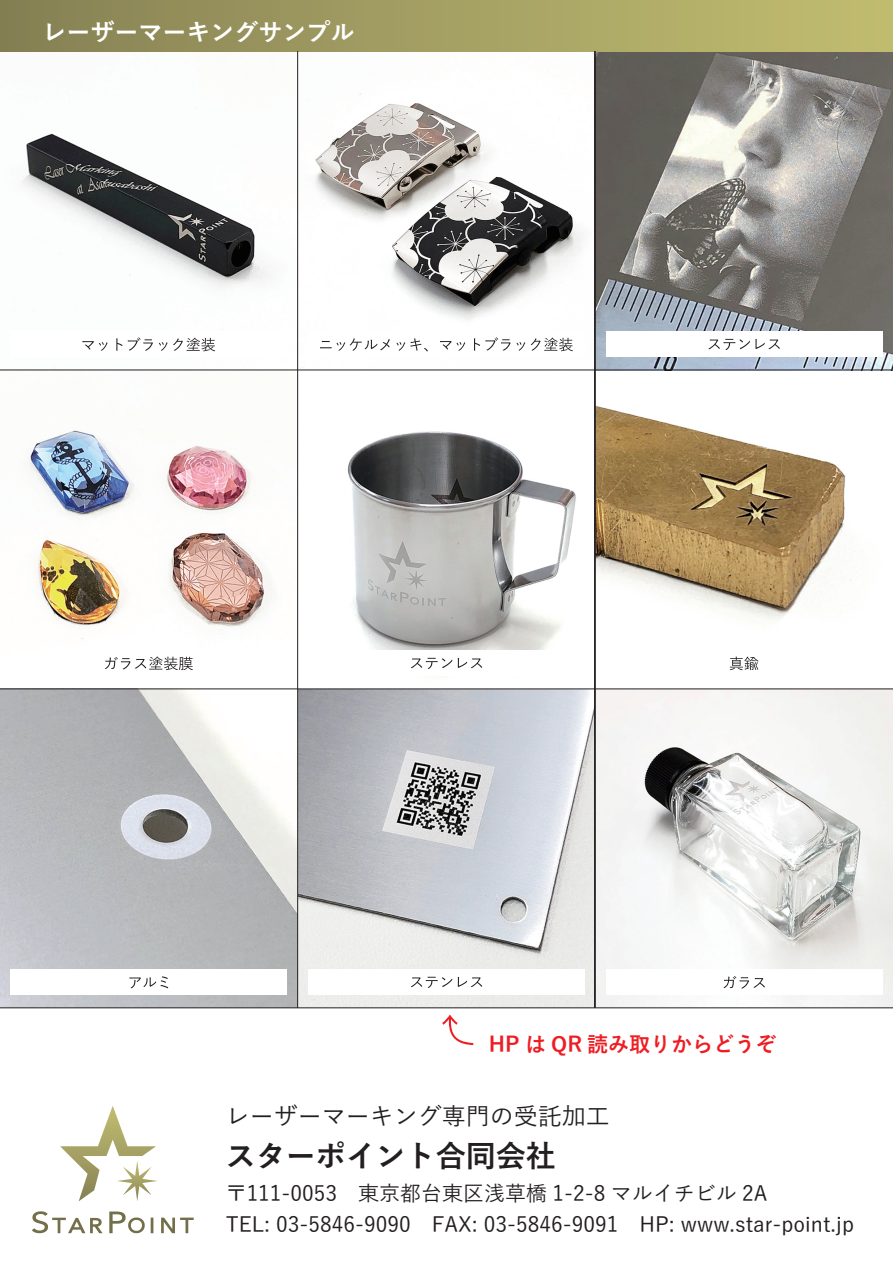
<style>
.page{position:relative;width:893px;height:1263px;background:#fff}
.page>*{position:absolute;margin:0;border:0;box-sizing:border-box;transform-origin:0 0}
.t1{font:700 30px "Yu Gothic";color:#231f20}
.t2{font:500 24px "Yu Gothic";color:#231f20}
.t3{font:700 24px "Yu Gothic";color:#fff}
.t4{font:500 21px/31.5px "Yu Gothic";color:#231f20}
.t5{font:700 21px "Yu Gothic";color:#ee1d23}
</style>
<div class="page">
<img style="left:0;top:51px;width:893px;height:956px">
<div style="left:606px;top:332px;width:276px;height:25px;background:#fff"></div>
<div style="left:308px;top:332px;width:277px;height:25px;background:#fff"></div>
<div style="left:11px;top:332px;width:276px;height:25px;background:#fff"></div>
<div style="left:606px;top:651px;width:276px;height:25px;background:#fff"></div>
<div style="left:308px;top:651px;width:277px;height:25px;background:#fff"></div>
<div style="left:11px;top:651px;width:276px;height:25px;background:#fff"></div>
<div style="left:606px;top:969px;width:276px;height:26px;background:#fff"></div>
<div style="left:308px;top:969px;width:277px;height:26px;background:#fff"></div>
<div style="left:11px;top:969px;width:276px;height:26px;background:#fff"></div>
<svg style="left:129px;top:976px;width:39px;height:12px"></svg>
<svg style="left:60px;top:1106px;width:97px;height:95px"></svg>
<svg style="left:32px;top:1211px;width:162px;height:22px"></svg>
<div style="left:0;top:0;width:893px;height:51px;background:linear-gradient(to right,#868155,#c2be70)"></div>
<svg style="left:442px;top:1014px;width:31px;height:31px"></svg>
<svg style="left:82px;top:341px;width:26px;height:10px"></svg>
<svg style="left:116px;top:338px;width:6px;height:13px"></svg>
<svg style="left:128px;top:337px;width:25px;height:14px"></svg>
<svg style="left:159px;top:338px;width:56px;height:13px"></svg>
<svg style="left:320px;top:338px;width:70px;height:13px"></svg>
<svg style="left:396px;top:338px;width:32px;height:13px"></svg>
<svg style="left:440px;top:341px;width:25px;height:10px"></svg>
<svg style="left:474px;top:337px;width:51px;height:14px"></svg>
<svg style="left:531px;top:338px;width:42px;height:13px"></svg>
<svg style="left:708px;top:339px;width:72px;height:11px"></svg>
<svg style="left:411px;top:658px;width:41px;height:11px"></svg>
<svg style="left:458px;top:658px;width:24px;height:10px"></svg>
<svg style="left:411px;top:977px;width:41px;height:11px"></svg>
<svg style="left:458px;top:977px;width:24px;height:10px"></svg>
<svg style="left:723px;top:976px;width:42px;height:13px"></svg>
<svg style="left:105px;top:656px;width:88px;height:14px"></svg>
<svg style="left:730px;top:657px;width:28px;height:13px"></svg>
<hr style="left:595px;top:51px;width:1px;height:957px;background:#231f20">
<hr style="left:297px;top:51px;width:1px;height:957px;background:#231f20">
<hr style="left:594px;top:51px;width:1px;height:957px;background:#231f20">
<hr style="left:0;top:370px;width:893px;height:1px;background:#231f20">
<hr style="left:0;top:689px;width:893px;height:1px;background:#231f20">
<hr style="left:0;top:1007px;width:893px;height:1px;background:#231f20">
<p class="t3" style="left:43px;top:19px;width:314px">レーザーマーキングサンプル</p>
<p class="t5" style="left:489px;top:1032px;width:289px">HP は QR 読み取りからどうぞ</p>
<p class="t2" style="left:226px;top:1094px;width:385px">レーザーマーキング専門の受託加工</p>
<h1 class="t1" style="left:226px;top:1138px;width:331px">スターポイント合同会社</h1>
<p class="t4" style="left:226px;top:1174px;width:630px">〒111-0053　東京都台東区浅草橋 1-2-8 マルイチビル 2A<br>TEL: 03-5846-9090　FAX: 03-5846-9091　HP: www.star-point.jp</p>
</div>
